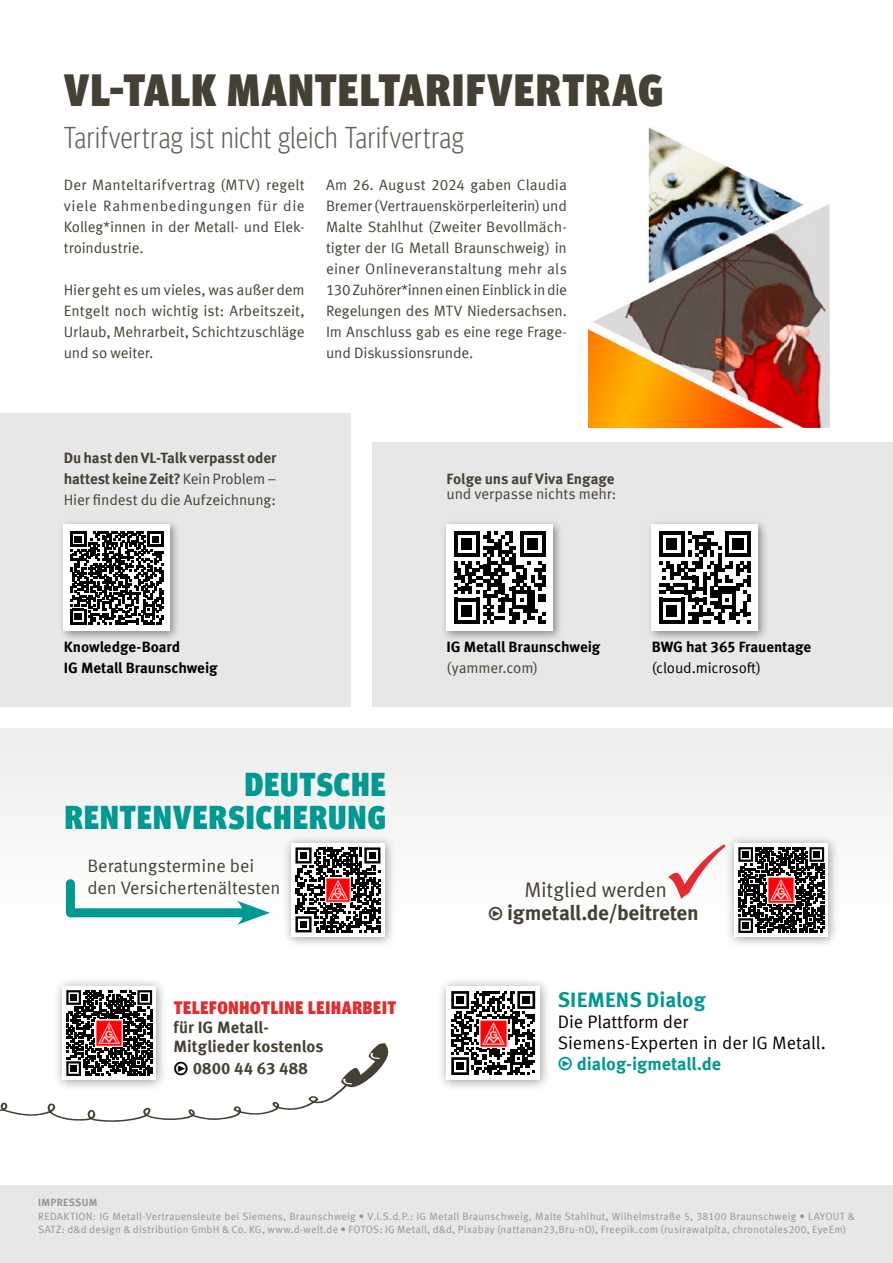
<style>
.page{position:relative;width:893px;height:1263px;background:#fff}
.page>*{position:absolute;margin:0;border:0;box-sizing:border-box;transform-origin:0 0}
.t1{font:900 condensed 45px "Meta Head IGM";letter-spacing:.035em;color:#454034}
.t2{font:900 condensed 33px/33px "Meta Head IGM";letter-spacing:.04em;color:#009892;text-align:right}
.t3{font:300 condensed 30px "Meta Head IGM";letter-spacing:.025em;color:#625f57}
.t4{font:700 21px "Meta IGM";letter-spacing:-.015em;color:#454034}
.t5{font:21px "Meta IGM";letter-spacing:-.015em;color:#454034}
.t6{font:700 21px "Meta IGM";color:#009892}
.t7{font:18px/21px "Meta IGM";color:#000}
.t8{font:18px/21.6px "Meta IGM";color:#454034}
.t9{font:900 condensed 18px "Meta Head IGM";letter-spacing:.045em;color:#e42b2f}
.t10{font:700 18px "Meta IGM";color:#009892}
.t11{font:700 16.5px/19.5px "Meta IGM";color:#454034}
.t12{font:15px/21px "Meta IGM";letter-spacing:-.01em;color:#454034;text-align:justify}
.t13{font:700 15px/21px "Meta IGM";letter-spacing:-.01em;color:#454034;text-align:justify}
.t14{font:700 15px/21px "Meta IGM";letter-spacing:-.01em;color:#000}
.t15{font:15px "Meta IGM";letter-spacing:-.01em;color:#000}
.t16{font:10.5px/13.5px "Meta IGM";letter-spacing:.02em;color:#959490}
.t17{font:700 10.5px "Meta IGM";letter-spacing:.02em;color:#959490}
.s1{font-weight:400}
.s2{font-size:18px;color:#000}
.s3{font-size:18px}
</style>
<div class="page">
<div style="left:0;top:414px;width:351px;height:293px;background:#e7e7e7"></div>
<div style="left:372px;top:443px;width:521px;height:264px;background:#e7e7e7"></div>
<div style="left:0;top:1185px;width:893px;height:78px;background:#e7e7e7"></div>
<div style="left:58px;top:519px;width:123px;height:123px;background:#000;opacity:.4"></div>
<div style="left:64px;top:525px;width:106px;height:106px;background:#fff"></div>
<svg style="left:70px;top:531px;width:94px;height:93px"></svg>
<div style="left:441px;top:519px;width:123px;height:123px;background:#000;opacity:.4"></div>
<div style="left:446px;top:524px;width:107px;height:107px;background:#fff"></div>
<svg style="left:454px;top:532px;width:92px;height:91px"></svg>
<div style="left:646px;top:519px;width:123px;height:123px;background:#000;opacity:.4"></div>
<div style="left:652px;top:524px;width:106px;height:107px;background:#fff"></div>
<svg style="left:659px;top:532px;width:92px;height:91px"></svg>
<div style="left:0;top:728px;width:893px;height:190px;background:#f4f4f3"></div>
<div style="left:53px;top:977px;width:115px;height:115px;background:#000;opacity:.4"></div>
<div style="left:62px;top:986px;width:94px;height:94px;background:#fff"></div>
<div style="left:437px;top:977px;width:115px;height:115px;background:#000;opacity:.4"></div>
<div style="left:446px;top:986px;width:94px;height:94px;background:#fff"></div>
<svg style="left:451px;top:991px;width:84px;height:84px"></svg>
<div style="left:456px;top:996px;width:8px;height:8px;background:#000"></div>
<div style="left:522px;top:996px;width:8px;height:8px;background:#000"></div>
<div style="left:456px;top:1062px;width:8px;height:8px;background:#000"></div>
<img style="left:479px;top:1019px;width:28px;height:28px">
<svg style="left:0;top:990px;width:388px;height:132px"></svg>
<div style="left:282px;top:834px;width:115px;height:115px;background:#000;opacity:.4"></div>
<div style="left:291px;top:843px;width:94px;height:94px;background:#fff"></div>
<svg style="left:295px;top:847px;width:85px;height:85px"></svg>
<div style="left:300px;top:852px;width:7px;height:7px;background:#000"></div>
<div style="left:369px;top:852px;width:7px;height:7px;background:#000"></div>
<div style="left:300px;top:921px;width:7px;height:7px;background:#000"></div>
<img style="left:325px;top:877px;width:26px;height:25px">
<svg style="left:61px;top:879px;width:209px;height:46px"></svg>
<svg style="left:668px;top:844px;width:57px;height:55px"></svg>
<div style="left:725px;top:834px;width:115px;height:115px;background:#000;opacity:.4"></div>
<div style="left:734px;top:843px;width:94px;height:94px;background:#fff"></div>
<svg style="left:738px;top:847px;width:86px;height:86px"></svg>
<div style="left:742px;top:851px;width:7px;height:7px;background:#000"></div>
<div style="left:814px;top:851px;width:6px;height:7px;background:#000"></div>
<div style="left:742px;top:922px;width:7px;height:7px;background:#000"></div>
<img style="left:768px;top:876px;width:27px;height:28px">
<img style="left:588px;top:127px;width:241px;height:301px">
<h1 class="t1" style="left:64px;top:54px;width:600px">VL-TALK MANTELTARIFVERTRAG</h1>
<h3 class="t3" style="left:64px;top:116px;width:401px">Tarifvertrag ist nicht gleich Tarifvertrag</h3>
<p class="t12" style="left:64px;top:173px;width:242px">Der Manteltarifvertrag (MTV) regelt viele Rahmenbedingungen für die Kolleg*innen in der Metall- und Elek&shy;troindustrie.</p>
<p class="t12" style="left:64px;top:278px;width:242px">Hier geht es um vieles, was außer dem Entgelt noch wichtig ist: Arbeitszeit, Urlaub, Mehrarbeit, Schichtzuschläge und so weiter.</p>
<p class="t12" style="left:326px;top:173px;width:242px">Am 26. August 2024 gaben Claudia Bremer (Vertrauenskörperleiterin) und Malte Stahlhut (Zweiter Bevollmäch&shy;tigter der IG Metall Braunschweig) in einer Onlineveranstaltung mehr als 130 Zuhörer*innen einen Einblick in die Regelungen des MTV Niedersachsen.<br>Im Anschluss gab es eine rege Frage&shy;und Diskussionsrunde.</p>
<p class="t13" style="left:64px;top:446px;width:214px">Du hast den VL-Talk verpasst oder hattest keine Zeit? <span class="s1">Kein Problem – Hier findest du die Aufzeichnung:</span></p>
<p class="t13" style="left:446px;top:467px;width:170px">Folge uns auf Viva Engage</p>
<p class="t12" style="left:446px;top:482px;width:171px">und verpasse nichts mehr:</p>
<p class="t14" style="left:64px;top:635px;width:155px">Knowledge-Board<br>IG Metall Braunschweig</p>
<h2 class="t2" style="left:65px;top:765px;width:322px">DEUTSCHE<br>RENTENVERSICHERUNG</h2>
<p class="t8" style="left:87px;top:854px;width:195px">Beratungstermine bei den Versichertenältesten</p>
<p class="t9" style="left:174px;top:993px;width:224px">TELEFONHOTLINE LEIHARBEIT</p>
<p class="t11" style="left:174px;top:1016px;width:151px">für IG Metall-<br>Mitglieder kostenlos</p>
<p class="t11" style="left:174px;top:1057px;width:136px"><span class="s2">•</span> 0800 44 63 488</p>
<p class="t14" style="left:446px;top:635px;width:155px">IG Metall Braunschweig</p>
<p class="t12" style="left:446px;top:656px;width:93px">(yammer.com)</p>
<p class="t14" style="left:652px;top:635px;width:161px">BWG hat 365 Frauentage</p>
<p class="t15" style="left:652px;top:656px;width:111px">(cloud.microsoft)</p>
<h3 class="t5" style="left:525px;top:873px;width:144px">Mitglied werden</h3>
<h3 class="t4" style="left:488px;top:897px;width:212px"><span class="s3">•</span> igmetall.de/beitreten</h3>
<h3 class="t6" style="left:558px;top:983px;width:149px">SIEMENS Dialog</h3>
<p class="t7" style="left:558px;top:1010px;width:270px">Die Plattform der<br>Siemens-Experten in der IG Metall.</p>
<p class="t10" style="left:558px;top:1050px;width:165px">• dialog-igmetall.de</p>
<p class="t17" style="left:38px;top:1194px;width:61px">IMPRESSUM</p>
<p class="t16" style="left:38px;top:1209px;width:818px">REDAKTION: IG Metall-Vertrauensleute bei Siemens, Braunschweig • V.i.S.d.P.: IG Metall Braunschweig, Malte Stahlhut, Wilhelmstraße 5, 38100 Braunschweig • LAYOUT &amp;<br>SATZ: d&amp;d design &amp; distribution GmbH &amp; Co. KG, www.d-welt.de • FOTOS: IG Metall, d&amp;d, Pixabay (nattanan23,Bru-nO), Freepik.com (rusirawalpita, chronotales200, EyeEm)</p>
</div>
